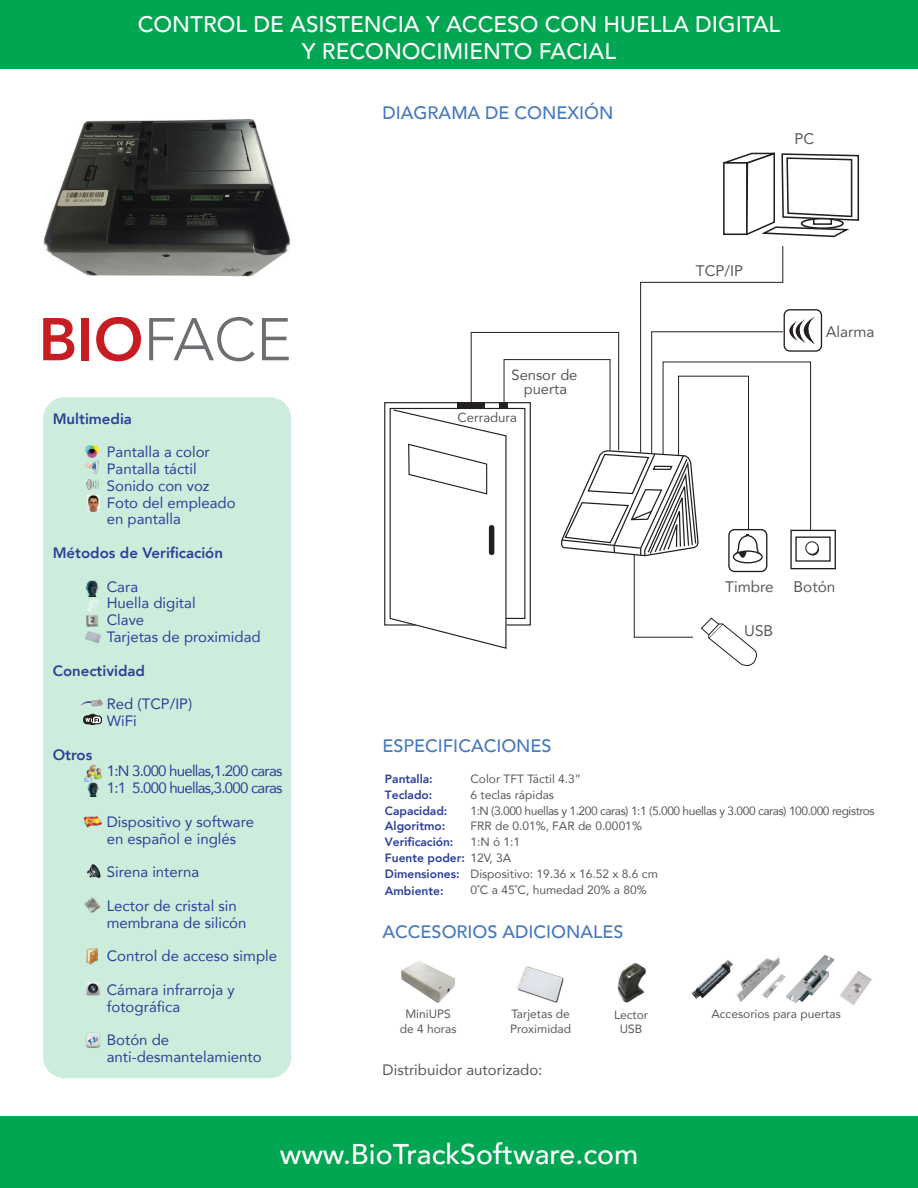
<style>
.page{position:relative;width:918px;height:1188px;background:#fff}
.page>*{position:absolute;margin:0;border:0;box-sizing:border-box;transform-origin:0 0}
.t1{font:300 59.7px "Avenir";color:#6d6e71}
.t2{font:500 28.5px "Avenir";color:#fff}
.t3{font:500 22.5px/27px "Avenir";color:#fff;text-align:center}
.t4{font:500 18px "Avenir";color:#4779bd}
.t5{font:15.3px "Avenir";color:#58595b}
.t6{font:15px/16.8px "Avenir";color:#2c409a}
.t7{font:15px/16.8px "Avenir";letter-spacing:-.05em;color:#2c409a}
.t8{font:800 15px "Avenir";color:#2c409a}
.t9{font:15px "Avenir";color:#58595b}
.t10{font:14.7px/13.8px "Avenir";color:#58595b;text-align:center}
.t11{font:13.2px "Avenir";color:#58595b}
.t12{font:12px/15.9px "Avenir";letter-spacing:-.04em;color:#58595b}
.t13{font:12px/14.4px "Avenir";color:#58595b}
.t14{font:800 12px/16px "Avenir";color:#2c409a}
.s1{font-weight:800;color:#c61d23}
.s2{font-weight:400;color:#58595b}
</style>
<div class="page">
<img style="left:43px;top:119px;width:247px;height:158px">
<div style="left:0;top:0;width:918px;height:68px;background:#00a651"></div>
<div style="left:0;top:1117px;width:918px;height:71px;background:#00a651"></div>
<img style="left:517px;top:966px;width:47px;height:37px">
<img style="left:401px;top:961px;width:54px;height:42px">
<img style="left:691px;top:960px;width:43px;height:39px">
<img style="left:736px;top:955px;width:98px;height:48px">
<img style="left:840px;top:970px;width:32px;height:36px">
<div style="left:43px;top:397px;width:248px;height:681px;background:#cdeddc;border-radius:21px"></div>
<svg style="left:86px;top:599px;width:13px;height:28px"></svg>
<svg style="left:80px;top:699px;width:24px;height:8px"></svg>
<svg style="left:86px;top:480px;width:12px;height:9px"></svg>
<img style="left:84px;top:764px;width:17px;height:17px">
<img style="left:83px;top:816px;width:18px;height:12px">
<img style="left:84px;top:897px;width:17px;height:16px">
<img style="left:85px;top:631px;width:16px;height:13px">
<img style="left:87px;top:495px;width:12px;height:17px">
<img style="left:86px;top:948px;width:12px;height:17px">
<svg style="left:86px;top:446px;width:12px;height:28px"></svg>
<img style="left:88px;top:783px;width:11px;height:14px">
<img style="left:86px;top:581px;width:12px;height:15px">
<img style="left:86px;top:1032px;width:15px;height:16px">
<img style="left:86px;top:982px;width:14px;height:13px">
<img style="left:87px;top:863px;width:14px;height:15px">
<div style="left:87px;top:714px;width:11px;height:11px;background:#231f20;border-radius:50%"></div>
<div style="left:84px;top:716px;width:17px;height:8px;border:1px solid #231f20;border-radius:3px"></div>
<svg style="left:85px;top:717px;width:16px;height:6px"></svg>
<div style="left:790px;top:530px;width:46px;height:39px;background:#fff;border:1px solid #231f20"></div>
<div style="left:795px;top:537px;width:36px;height:25px;border:1px solid #231f20"></div>
<div style="left:805px;top:541px;width:14px;height:14px;border:1px solid #231f20;border-radius:50%"></div>
<div style="left:784px;top:309px;width:38px;height:43px;border:1px solid #231f20;border-radius:6px"></div>
<svg style="left:723px;top:152px;width:137px;height:86px"></svg>
<svg style="left:384px;top:246px;width:431px;height:420px"></svg>
<img style="left:617px;top:963px;width:29px;height:40px">
<h3 class="t3" style="left:138px;top:9px;width:644px">CONTROL DE ASISTENCIA Y ACCESO CON HUELLA DIGITAL<br>Y RECONOCIMIENTO FACIAL</h3>
<h1 class="t1" style="left:39px;top:304px;width:255px"><span class="s1">BIO</span>FACE</h1>
<p class="t8" style="left:53px;top:407px;width:81px">Multimedia</p>
<p class="t6" style="left:107px;top:443px;width:130px">Pantalla a color<br>Pantalla táctil<br>Sonido con voz<br>Foto del empleado en pantalla</p>
<p class="t8" style="left:53px;top:541px;width:172px">Métodos de Verificación</p>
<p class="t6" style="left:107px;top:578px;width:155px">Cara<br>Huella digital<br>Clave<br>Tarjetas de proximidad</p>
<p class="t8" style="left:53px;top:659px;width:94px">Conectividad</p>
<p class="t6" style="left:107px;top:695px;width:87px">Red (TCP/IP)<br>WiFi</p>
<p class="t8" style="left:53px;top:743px;width:41px">Otros</p>
<p class="t7" style="left:107px;top:762px;width:177px">1:N 3.000 huellas,1.200 caras<br>1:1 5.000 huellas,3.000 caras</p>
<p class="t6" style="left:107px;top:813px;width:149px">Dispositivo y software en español e inglés</p>
<p class="t6" style="left:107px;top:863px;width:94px">Sirena interna</p>
<p class="t6" style="left:107px;top:897px;width:141px">Lector de cristal sin membrana de silicón</p>
<p class="t6" style="left:107px;top:947px;width:172px">Control de acceso simple</p>
<p class="t6" style="left:107px;top:981px;width:129px">Cámara infrarroja y fotográfica</p>
<p class="t6" style="left:107px;top:1031px;width:157px">Botón de anti-desmantelamiento</p>
<p class="t4" style="left:383px;top:97px;width:232px">DIAGRAMA DE CONEXIÓN</p>
<p class="t10" style="left:511px;top:367px;width:68px">Sensor de puerta</p>
<p class="t11" style="left:458px;top:407px;width:61px">Cerradura</p>
<p class="t4" style="left:383px;top:730px;width:171px">ESPECIFICACIONES</p>
<p class="t5" style="left:696px;top:258px;width:49px">TCP/IP</p>
<p class="t5" style="left:795px;top:126px;width:21px">PC</p>
<p class="t5" style="left:826px;top:319px;width:50px">Alarma</p>
<p class="t5" style="left:725px;top:574px;width:50px">Timbre</p>
<p class="t5" style="left:794px;top:574px;width:43px">Botón</p>
<p class="t5" style="left:744px;top:619px;width:30px">USB</p>
<p class="t14" style="left:385px;top:771px;width:128px">Pantalla:<br>Teclado:<br>Capacidad:<br>Algoritmo:<br>Verificación:<br>Fuente poder: <span class="s2">12V, 3A<br></span>Dimensiones:<br>Ambiente:</p>
<p class="t12" style="left:470px;top:770px;width:406px">Color TFT Táctil 4.3”<br>6 teclas rápidas<br>1:N (3.000 huellas y 1.200 caras) 1:1 (5.000 huellas y 3.000 caras) 100.000 registros<br>FRR de 0.01%, FAR de 0.0001%<br>1:N ó 1:1</p>
<p class="t13" style="left:470px;top:865px;width:189px;line-height:16.2px">Dispositivo: 19.36 x 16.52 x 8.6 cm<br>0˚C a 45˚C, humedad 20% a 80%</p>
<p class="t4" style="left:383px;top:916px;width:243px">ACCESORIOS ADICIONALES</p>
<p class="t13" style="left:510px;top:1007px;width:63px">Tarjetas de<br>Proximidad</p>
<p class="t13" style="left:400px;top:1007px;width:58px;text-align:center">MiniUPS de 4 horas</p>
<p class="t13" style="left:711px;top:1007px;width:131px">Accesorios para puertas</p>
<p class="t13" style="left:614px;top:1007px;width:36px;text-align:center">Lector<br>USB</p>
<p class="t9" style="left:383px;top:1057px;width:161px">Distribuidor autorizado:</p>
<h2 class="t2" style="left:280px;top:1129px;width:360px">www.BioTrackSoftware.com</h2>
</div>
